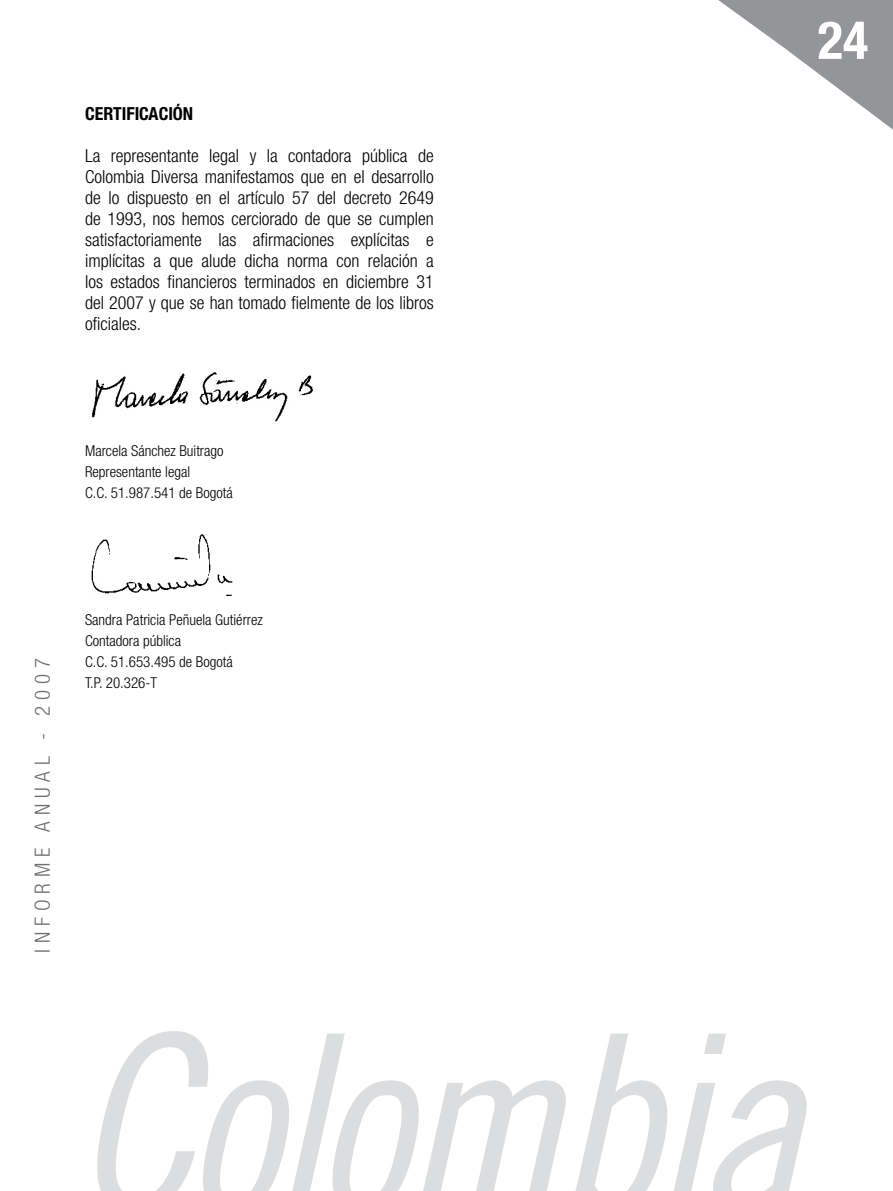
<style>
.page{position:relative;width:893px;height:1191px;background:#fff}
.page>*{position:absolute;margin:0;border:0;box-sizing:border-box;transform-origin:0 0}
.t1{font:700 condensed 52.5px "Helvetica Neue";color:#fff}
.t2{font:300 condensed 21px "Helvetica Neue";letter-spacing:.28em;color:#6d6f71}
.t3{font:300 condensed 18px/21px "Helvetica Neue";color:#000;text-align:justify}
.t4{font:700 condensed 18px "Helvetica Neue";color:#000}
.t5{font:300 condensed 15px/21px "Helvetica Neue";color:#000}
</style>
<div class="page">
<svg style="left:718px;top:0;width:175px;height:130px"></svg>
<svg style="left:97px;top:1031px;width:710px;height:160px"></svg>
<img style="left:92px;top:372px;width:221px;height:50px">
<img style="left:91px;top:534px;width:142px;height:61px">
<p class="t4" style="left:85px;top:103px;width:110px">CERTIFICACIÓN</p>
<p class="t3" style="left:85px;top:145px;width:350px">La representante legal y la contadora pública de Colombia Diversa manifestamos que en el desarrollo de lo dispuesto en el artículo 57 del decreto 2649 de 1993, nos hemos cerciorado de que se cumplen satisfactoriamente las afirmaciones explícitas e implícitas a que alude dicha norma con relación a los estados financieros terminados en diciembre 31 del 2007 y que se han tomado fielmente de los libros oficiales.</p>
<p class="t5" style="left:85px;top:440px;width:149px">Marcela Sánchez Buitrago<br>Representante legal<br>C.C. 51.987.541 de Bogotá</p>
<p class="t2" style="left:30px;top:953px;width:297px;rotate:-90deg">INFORME ANUAL - 2007</p>
<p class="t5" style="left:85px;top:608px;width:179px">Sandra Patricia Peñuela Gutiérrez<br>Contadora pública<br>C.C. 51.653.495 de Bogotá<br>T.P. 20.326-T</p>
<h1 class="t1" style="left:818px;top:8px;width:52px">24</h1>
</div>
